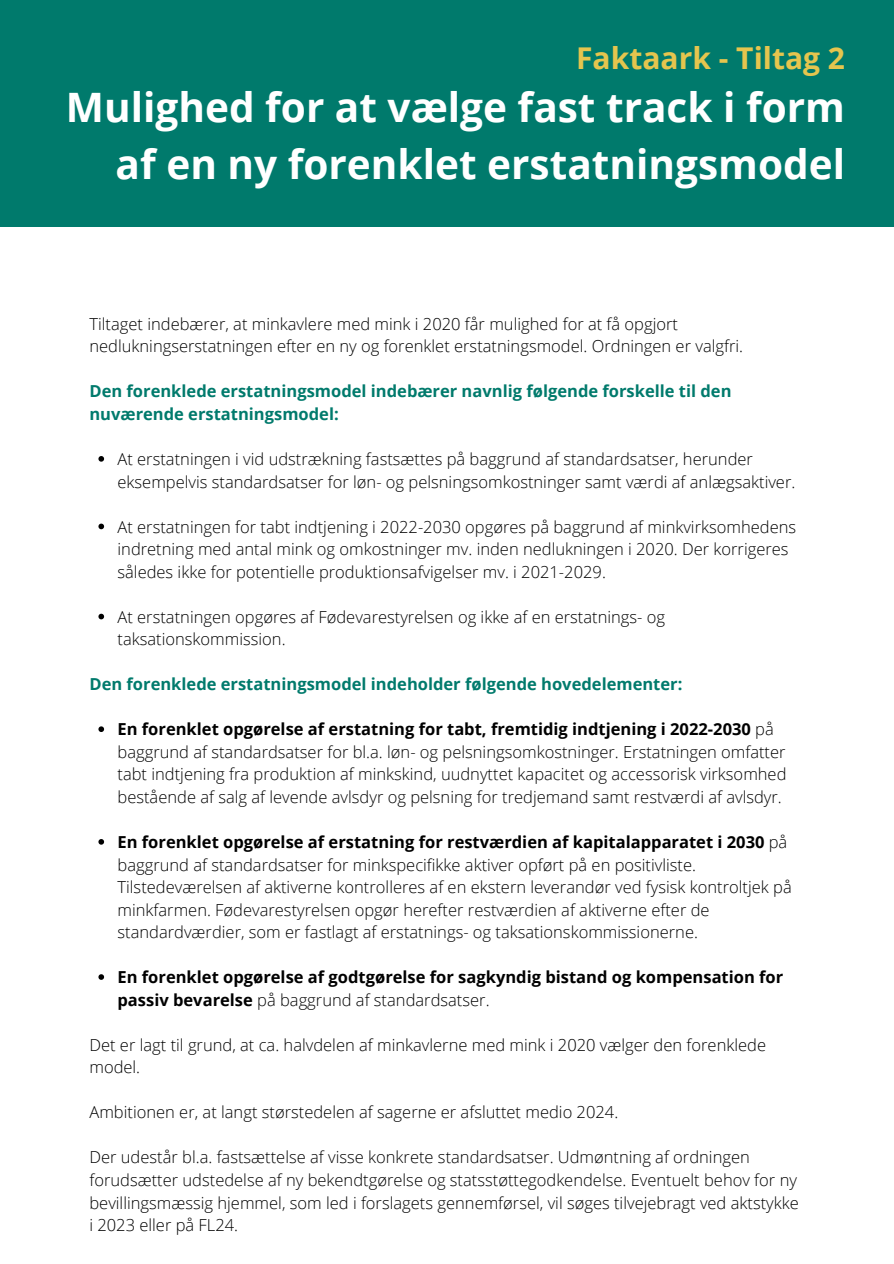
<style>
.page{position:relative;width:894px;height:1264px;background:#fff}
.page>*{position:absolute;margin:0;border:0;box-sizing:border-box;transform-origin:0 0}
.t1{font:700 40.5px/56.2px "Open Sans";color:#fff;text-align:right}
.t2{font:700 30px "Open Sans";color:#e5c54e}
.t3{font:300 16.5px/22.5px "Open Sans";color:#000}
.t4{font:700 16.5px/22.5px "Open Sans";color:#007a6c}
.t5{font:700 16.5px/22.5px "Open Sans";color:#000}
.s1{font-weight:700}
.s2{font-weight:300}
</style>
<div class="page">
<div style="left:0;top:0;width:893px;height:227px;background:#007a6c"></div>
<svg style="left:98px;top:456px;width:6px;height:5px"></svg>
<svg style="left:98px;top:523px;width:6px;height:6px"></svg>
<svg style="left:98px;top:613px;width:6px;height:6px"></svg>
<svg style="left:98px;top:726px;width:6px;height:6px"></svg>
<svg style="left:98px;top:839px;width:6px;height:5px"></svg>
<svg style="left:98px;top:974px;width:6px;height:5px"></svg>
<h2 class="t2" style="left:576px;top:37px;width:270px">Faktaark - Tiltag 2</h2>
<h1 class="t1" style="left:66px;top:79px;width:780px">Mulighed for at vælge fast track i form af en ny forenklet erstatningsmodel</h1>
<p class="t3" style="left:89px;top:312px;width:655px">Tiltaget indebærer, at minkavlere med mink i 2020 får mulighed for at få opgjort nedlukningserstatningen efter en ny og forenklet erstatningsmodel. Ordningen er valgfri.</p>
<p class="t4" style="left:89px;top:380px;width:643px">Den forenklede erstatningsmodel indebærer navnlig følgende forskelle til den nuværende erstatningsmodel:</p>
<p class="t3" style="left:117px;top:447px;width:679px">At erstatningen i vid udstrækning fastsættes på baggrund af standardsatser, herunder eksempelvis standardsatser for løn- og pelsningsomkostninger samt værdi af anlægsaktiver.</p>
<p class="t3" style="left:117px;top:515px;width:680px">At erstatningen for tabt indtjening i 2022-2030 opgøres på baggrund af minkvirksomhedens indretning med antal mink og omkostninger mv. inden nedlukningen i 2020. Der korrigeres således ikke for potentielle produktionsafvigelser mv. i 2021-2029.</p>
<p class="t3" style="left:117px;top:605px;width:549px">At erstatningen opgøres af Fødevarestyrelsen og ikke af en erstatnings- og taksationskommission.</p>
<p class="t4" style="left:89px;top:672px;width:594px">Den forenklede erstatningsmodel indeholder følgende hovedelementer:</p>
<p class="t3" style="left:117px;top:717px;width:670px"><span class="s1">En forenklet opgørelse af erstatning for tabt, fremtidig indtjening i 2022-2030</span> på baggrund af standardsatser for bl.a. løn- og pelsningsomkostninger. Erstatningen omfatter tabt indtjening fra produktion af minkskind, uudnyttet kapacitet og accessorisk virksomhed bestående af salg af levende avlsdyr og pelsning for tredjemand samt restværdi af avlsdyr.</p>
<p class="t3" style="left:117px;top:830px;width:675px"><span class="s1">En forenklet opgørelse af erstatning for restværdien af kapitalapparatet i 2030</span> på baggrund af standardsatser for minkspecifikke aktiver opført på en positivliste.<br>Tilstedeværelsen af aktiverne kontrolleres af en ekstern leverandør ved fysisk kontroltjek på minkfarmen. Fødevarestyrelsen opgør herefter restværdien af aktiverne efter de standardværdier, som er fastlagt af erstatnings- og taksationskommissionerne.</p>
<p class="t5" style="left:117px;top:965px;width:667px">En forenklet opgørelse af godtgørelse for sagkyndig bistand og kompensation for passiv bevarelse <span class="s2">på baggrund af standardsatser.</span></p>
<p class="t3" style="left:89px;top:1033px;width:678px">Det er lagt til grund, at ca. halvdelen af minkavlerne med mink i 2020 vælger den forenklede model.</p>
<p class="t3" style="left:89px;top:1100px;width:530px">Ambitionen er, at langt størstedelen af sagerne er afsluttet medio 2024.</p>
<p class="t3" style="left:89px;top:1145px;width:710px">Der udestår bl.a. fastsættelse af visse konkrete standardsatser. Udmøntning af ordningen forudsætter udstedelse af ny bekendtgørelse og statsstøttegodkendelse. Eventuelt behov for ny bevillingsmæssig hjemmel, som led i forslagets gennemførsel, vil søges tilvejebragt ved aktstykke i 2023 eller på FL24.</p>
</div>
